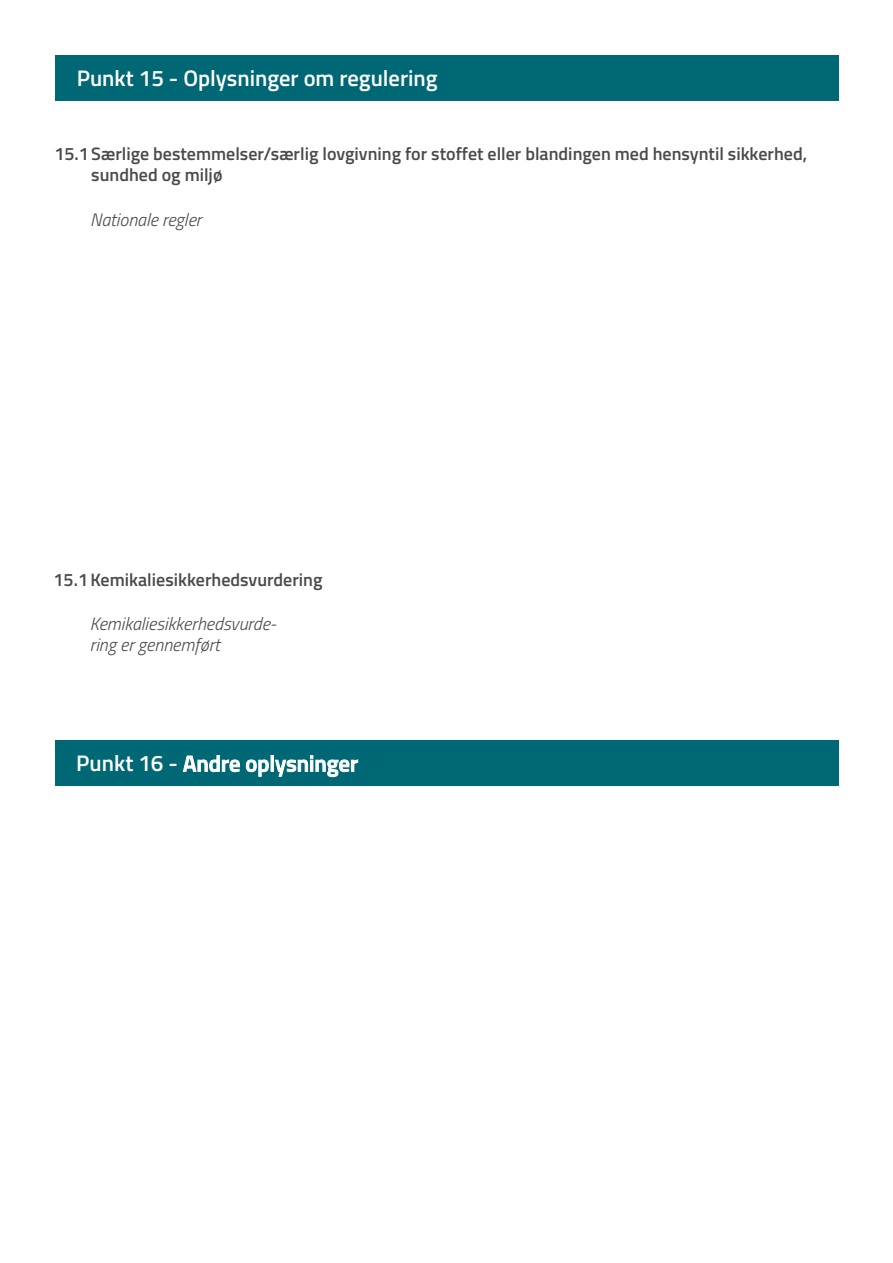
<style>
.page{position:relative;width:893px;height:1263px;background:#fff}
.page>*{position:absolute;margin:0;border:0;box-sizing:border-box;transform-origin:0 0}
.t1{font:600 22.5px "Titillium Web";color:#fff}
.t2{font:600 18px/21.6px "Titillium Web";color:#4a4a49}
.t3{font:italic 300 18px/21.6px "Titillium Web";color:#4a4a49}
</style>
<div class="page">
<div style="left:55px;top:741px;width:783px;height:45px;background:#006875"></div>
<div style="left:56px;top:55px;width:783px;height:45px;background:#006875"></div>
<p class="t1" style="left:77px;top:61px;width:362px">Punkt 15 - Oplysninger om regulering</p>
<p class="t2" style="left:91px;top:142px;width:717px;text-indent:-37px">15.1 Særlige bestemmelser/særlig lovgivning for stoffet eller blandingen med hensyntil sikkerhed, sundhed og miljø</p>
<p class="t3" style="left:90px;top:208px;width:113px">Nationale regler</p>
<p class="t2" style="left:54px;top:568px;width:270px">15.1 Kemikaliesikkerhedsvurdering</p>
<p class="t3" style="left:90px;top:612px;width:188px">Kemikaliesikkerhedsvurde&shy;ring er gennemført</p>
<p class="t1" style="left:76px;top:747px;width:283px">Punkt 16 - Andre oplysninger</p>
</div>
